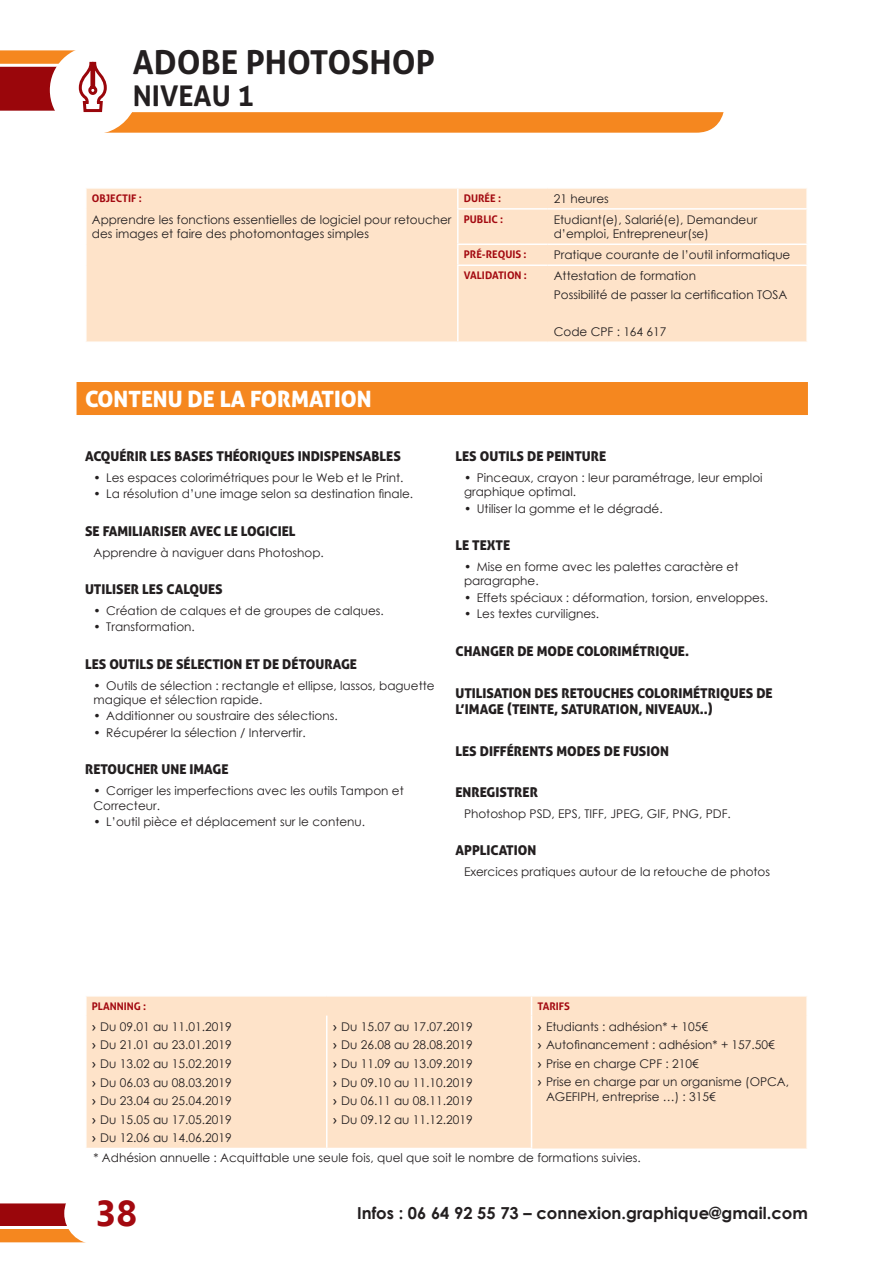
<style>
.page{position:relative;width:893px;height:1263px;background:#fff}
.page>*{position:absolute;margin:0;border:0;box-sizing:border-box;transform-origin:0 0}
.t1{font:700 36px "Ebrima";color:#a30910}
.t2{font:700 33px "Aller";color:#231f20}
.t3{font:700 28.5px "Aller";color:#231f20}
.t4{font:22.5px "Aller Display";color:#fff}
.t5{font:700 16.5px "Century Gothic";color:#231f20}
.t6{font:13.5px "Aller Display";color:#231f20}
.t7{font:12px/18.6px "Century Gothic";color:#231f20}
.t8{font:700 10.5px "Aller";color:#a30910}
.s1{font-family:"Aller"}
</style>
<div class="page">
<svg style="left:0;top:1203px;width:64px;height:40px;background:#c24a2a"></svg>
<svg style="left:104px;top:114px;width:619px;height:19px;background:#f58d2b"></svg>
<svg style="left:0;top:50px;width:724px;height:64px"></svg>
<div style="left:87px;top:996px;width:719px;height:152px;background:#fee3c9"></div>
<hr style="left:326px;top:1015px;width:1px;height:133px;background:#fff">
<hr style="left:531px;top:1015px;width:1px;height:133px;background:#fff">
<svg style="left:86px;top:996px;width:1px;height:19px"></svg>
<svg style="left:531px;top:996px;width:1px;height:19px"></svg>
<svg style="left:806px;top:996px;width:1px;height:19px"></svg>
<div style="left:77px;top:382px;width:731px;height:33px;background:#f5871f"></div>
<div style="left:87px;top:189px;width:719px;height:152px;background:#fee3c9"></div>
<svg style="left:457px;top:189px;width:2px;height:19px"></svg>
<svg style="left:806px;top:189px;width:1px;height:19px"></svg>
<hr style="left:457px;top:208px;width:91px;height:2px;background:#fff">
<hr style="left:457px;top:210px;width:2px;height:33px;background:#fff">
<hr style="left:548px;top:208px;width:260px;height:2px;background:#fff">
<hr style="left:457px;top:243px;width:91px;height:2px;background:#fff">
<svg style="left:457px;top:245px;width:2px;height:19px"></svg>
<hr style="left:548px;top:243px;width:260px;height:2px;background:#fff">
<svg style="left:806px;top:245px;width:1px;height:19px"></svg>
<hr style="left:457px;top:264px;width:91px;height:2px;background:#fff">
<hr style="left:457px;top:266px;width:2px;height:75px;background:#fff">
<hr style="left:548px;top:264px;width:260px;height:2px;background:#fff">
<h2 class="t2" style="left:133px;top:42px;width:304px">ADOBE PHOTOSHOP</h2>
<h3 class="t3" style="left:133px;top:78px;width:123px">NIVEAU 1</h3>
<p class="t8" style="left:92px;top:191px;width:51px">OBJECTIF :</p>
<p class="t8" style="left:464px;top:191px;width:39px">DURÉE :</p>
<p class="t7" style="left:554px;top:189px;width:57px">21 heures</p>
<p class="t7" style="left:92px;top:212px;width:361px;line-height:14.4px">Apprendre les fonctions essentielles de logiciel pour retoucher des images et faire des photomontages simples</p>
<p class="t8" style="left:464px;top:212px;width:41px">PUBLIC :</p>
<p class="t7" style="left:554px;top:212px;width:205px;line-height:14.4px">Etudiant(e), Salarié(e), Demandeur d’emploi, Entrepreneur(se)</p>
<p class="t8" style="left:464px;top:248px;width:64px">PRÉ-REQUIS :</p>
<p class="t7" style="left:554px;top:245px;width:238px">Pratique courante de l’outil informatique</p>
<p class="t8" style="left:464px;top:269px;width:13px">VALIDATION</p>
<p class="t8" style="left:524px;top:269px;width:5px">:</p>
<p class="t7" style="left:554px;top:266px;width:235px">Attestation de formation<br>Possibilité de passer la certification TOSA</p>
<p class="t7" style="left:554px;top:322px;width:114px">Code CPF : 164 617</p>
<h3 class="t4" style="left:85px;top:384px;width:28px">CONTENU</h3>
<h3 class="t4" style="left:188px;top:384px;width:77px">DE LA FORMATION</h3>
<p class="t6" style="left:85px;top:448px;width:18px">ACQU</p>
<p class="t6" style="left:119px;top:448px;width:15px">ÉRIR</p>
<p class="t6" style="left:150px;top:448px;width:33px">LES BASES</p>
<p class="t6" style="left:217px;top:448px;width:32px">THÉORIQUES</p>
<p class="t6" style="left:298px;top:448px;width:51px">INDISPENSAB</p>
<p class="t6" style="left:380px;top:448px;width:15px">LES</p>
<p class="t7" style="left:94px;top:468px;width:310px">• Les espaces colorimétriques pour le Web et le Print.</p>
<p class="t7" style="left:94px;top:484px;width:321px">• La résolution d’une image selon sa destination finale.</p>
<p class="t6" style="left:85px;top:522px;width:26px">SE FAMI</p>
<p class="t6" style="left:132px;top:522px;width:15px">LIARISER</p>
<p class="t6" style="left:190px;top:522px;width:83px">AVEC LE LOGICIE</p>
<p class="t6" style="left:289px;top:522px;width:8px">L</p>
<p class="t7" style="left:94px;top:543px;width:230px">Apprendre à naviguer dans Photoshop.</p>
<p class="t6" style="left:85px;top:581px;width:35px">UTI LISER</p>
<p class="t6" style="left:142px;top:581px;width:57px">LES CALQUES</p>
<p class="t7" style="left:94px;top:601px;width:290px">• Création de calques et de groupes de calques.</p>
<p class="t7" style="left:94px;top:617px;width:101px">• Transformation.</p>
<p class="t6" style="left:85px;top:655px;width:8px">LES</p>
<p class="t6" style="left:109px;top:655px;width:9px">OUTI</p>
<p class="t6" style="left:139px;top:655px;width:67px">LS DE SÉLECTION</p>
<p class="t6" style="left:245px;top:655px;width:63px">ET DE DÉTOURA</p>
<p class="t6" style="left:341px;top:655px;width:16px">GE</p>
<p class="t7" style="left:94px;top:678px;width:343px;line-height:14.4px">• Outils de sélection : rectangle et ellipse, lassos, baguette magique et sélection rapide.</p>
<p class="t7" style="left:94px;top:707px;width:244px">• Additionner ou soustraire des sélections.</p>
<p class="t7" style="left:94px;top:723px;width:212px">• Récupérer la sélection / Intervertir.</p>
<p class="t6" style="left:85px;top:761px;width:18px">RETOUC</p>
<p class="t6" style="left:134px;top:761px;width:37px">HER UNE</p>
<p class="t6" style="left:189px;top:761px;width:39px">IMAGE</p>
<p class="t7" style="left:94px;top:783px;width:312px;line-height:14.4px">• Corriger les imperfections avec les outils Tampon et<br>Correcteur.</p>
<p class="t7" style="left:94px;top:812px;width:271px">• L’outil pièce et déplacement sur le contenu.</p>
<p class="t6" style="left:455px;top:448px;width:8px">LES</p>
<p class="t6" style="left:480px;top:448px;width:9px">OUTI</p>
<p class="t6" style="left:510px;top:448px;width:53px">LS DE PEINTURE</p>
<p class="t7" style="left:464px;top:470px;width:300px;line-height:14.4px">• Pinceaux, crayon : leur paramétrage, leur emploi graphique optimal.</p>
<p class="t7" style="left:464px;top:499px;width:198px">• Utiliser la gomme et le dégradé.</p>
<p class="t6" style="left:455px;top:537px;width:49px">LE TEXTE</p>
<p class="t7" style="left:464px;top:559px;width:276px;line-height:14.4px">• Mise en forme avec les palettes caractère et paragraphe.</p>
<p class="t7" style="left:464px;top:588px;width:304px">• Effets spéciaux : déformation, torsion, enveloppes.</p>
<p class="t7" style="left:464px;top:605px;width:135px">• Les textes curvilignes.</p>
<p class="t6" style="left:455px;top:642px;width:154px">CHANGER DE MODE COLORIM</p>
<p class="t6" style="left:632px;top:642px;width:16px">ÉTRIQUE</p>
<p class="t6" style="left:685px;top:642px;width:5px">.</p>
<p class="t6" style="left:455px;top:684px;width:35px">UTI LISATION</p>
<p class="t6" style="left:534px;top:684px;width:36px">DES RETOUC</p>
<p class="t6" style="left:611px;top:684px;width:59px">HES COLORIM</p>
<p class="t6" style="left:693px;top:684px;width:16px">ÉTRIQUES</p>
<p class="t6" style="left:756px;top:684px;width:17px">DE</p>
<p class="t6" style="left:455px;top:700px;width:65px">L’IMAGE (TEINTE</p>
<p class="t6" style="left:554px;top:700px;width:16px">, SATURATION</p>
<p class="t6" style="left:638px;top:700px;width:76px">, NIVEAUX..)</p>
<p class="t6" style="left:455px;top:742px;width:8px">LES</p>
<p class="t6" style="left:480px;top:742px;width:43px">DIFFÉRENTS</p>
<p class="t6" style="left:556px;top:742px;width:76px">MODES DE FUSION</p>
<p class="t6" style="left:455px;top:784px;width:48px">ENREGISTRER</p>
<p class="t7" style="left:464px;top:804px;width:266px">Photoshop PSD, EPS, TIFF, JPEG, GIF, PNG, PDF.</p>
<p class="t6" style="left:455px;top:842px;width:39px">APPLICATION</p>
<p class="t7" style="left:464px;top:862px;width:308px">Exercices pratiques autour de la retouche de photos</p>
<p class="t8" style="left:92px;top:999px;width:14px">PLANNING</p>
<p class="t8" style="left:143px;top:999px;width:5px">:</p>
<p class="t8" style="left:537px;top:999px;width:12px">TARIFS</p>
<p class="t7" style="left:92px;top:1017px;width:141px;text-align:justify"><span class="s1">›</span> Du 09.01 au 11.01.2019 <span class="s1">›</span> Du 21.01 au 23.01.2019 <span class="s1">›</span> Du 13.02 au 15.02.2019 <span class="s1">›</span> Du 06.03 au 08.03.2019 <span class="s1">›</span> Du 23.04 au 25.04.2019 <span class="s1">›</span> Du 15.05 au 17.05.2019 <span class="s1">›</span> Du 12.06 au 14.06.2019</p>
<p class="t7" style="left:333px;top:1017px;width:141px;text-align:justify"><span class="s1">›</span> Du 15.07 au 17.07.2019 <span class="s1">›</span> Du 26.08 au 28.08.2019 <span class="s1">›</span> Du 11.09 au 13.09.2019 <span class="s1">›</span> Du 09.10 au 11.10.2019 <span class="s1">›</span> Du 06. 11 au 08. 11.2019 <span class="s1">›</span> Du 09.12 au 11.12.2019</p>
<p class="t7" style="left:538px;top:1017px;width:253px"><span class="s1">›</span> Etudiants : adhésion* + 105€<br><span class="s1">›</span> Autofinancement : adhésion* + 157.50€<br><span class="s1">›</span> Prise en charge CPF : 210€<br><span class="s1">›</span> Prise en charge par un organisme (OPCA,</p>
<p class="t7" style="left:546px;top:1087px;width:171px">AGEFIPH, entreprise …) : 315€</p>
<p class="t7" style="left:94px;top:1148px;width:547px">* Adhésion annuelle : Acquittable une seule fois, quel que soit le nombre de formations suivies.</p>
<h1 class="t1" style="left:96px;top:1186px;width:43px">38</h1>
<h3 class="t5" style="left:357px;top:1200px;width:452px">Infos : 06 64 92 55 73 – connexion.graphique@gmail.com</h3>
</div>
